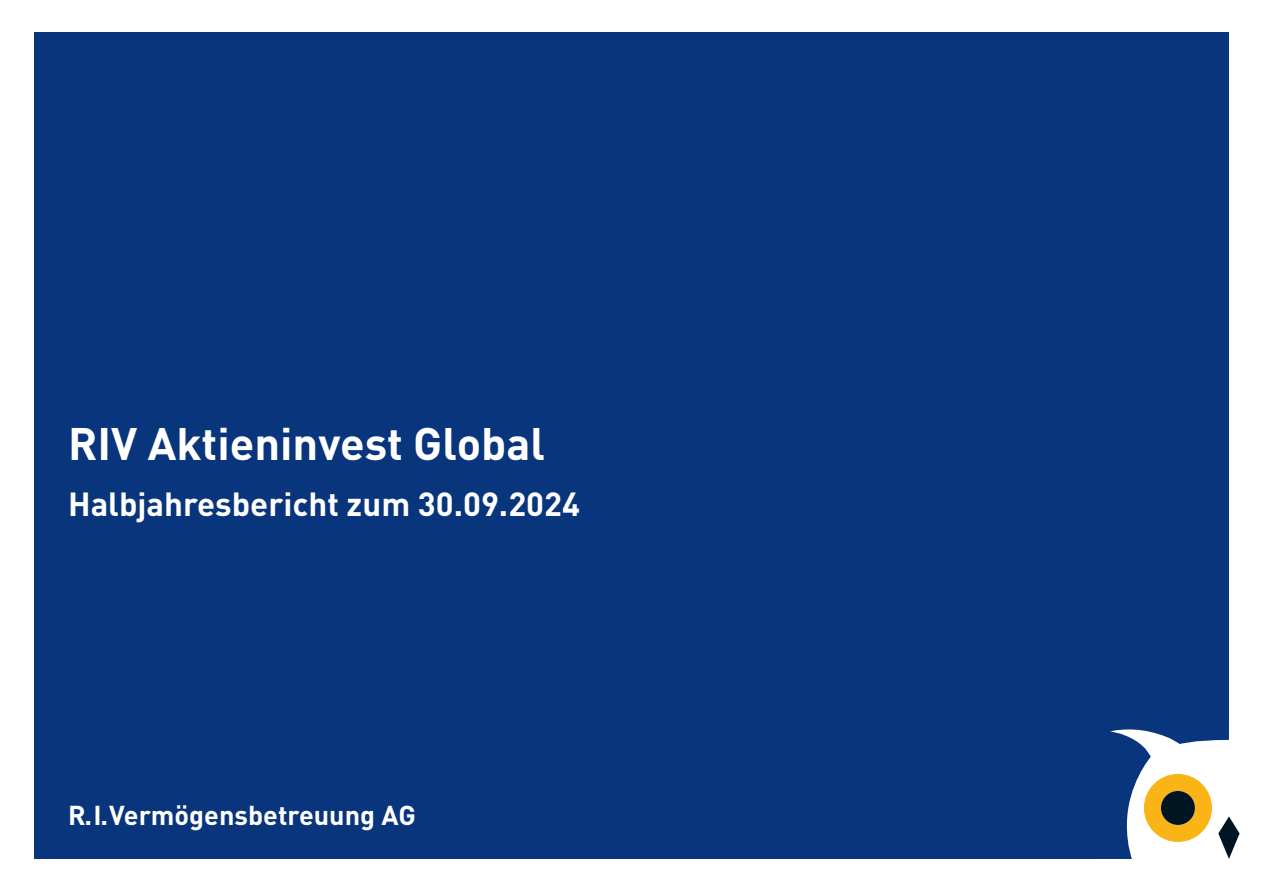
<style>
.page{position:relative;width:1263px;height:893px;background:#fff}
.page>*{position:absolute;margin:0;border:0;box-sizing:border-box;transform-origin:0 0}
.t1{font:700 45px "DINOT";color:#fff}
.t2{font:700 33px "DINOT";color:#fff}
.t3{font:700 27px "DINOT";color:#fff}
</style>
<div class="page">
<div style="left:34px;top:34px;width:1195px;height:825px;background:#08357c"></div>
<svg style="left:1110px;top:729px;width:130px;height:130px"></svg>
<div style="left:34px;top:32px;width:1194px;height:340px;background:#08357c"></div>
<h1 class="t1" style="left:68px;top:408px;width:478px">RIV Aktieninvest Global</h1>
<p class="t2" style="left:68px;top:478px;width:513px">Halbjahresbericht zum 30.09.2024</p>
<p class="t3" style="left:68px;top:794px;width:349px">R.I.Vermögensbetreuung AG</p>
</div>
